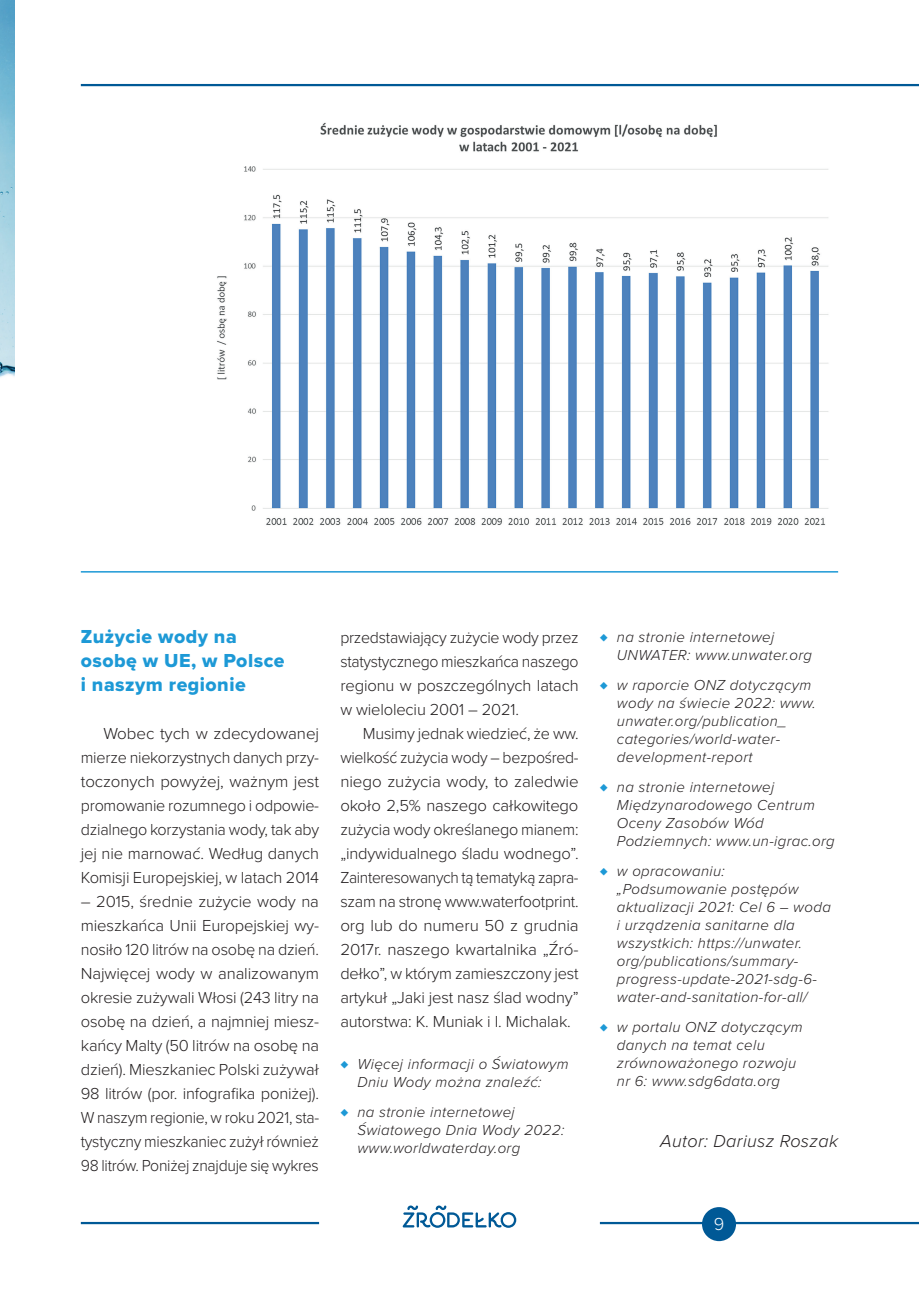
<style>
.page{position:relative;width:919px;height:1289px;background:#fff}
.page>*{position:absolute;margin:0;border:0;box-sizing:border-box;transform-origin:0 0}
.t1{font:19.5px/24px "Proxima Nova Extrabld";letter-spacing:.025em;color:#1d99d6}
.t2{font:italic 300 18px "Proxima Nova";letter-spacing:.02em;color:#231f20}
.t3{font:300 18px "Proxima Nova";color:#fff}
.t4{font:300 16.5px/24px "Proxima Nova";letter-spacing:-.01em;color:#231f20;text-align:justify}
.t5{font:300 16.5px/24px "Proxima Nova";letter-spacing:-.01em;color:#231f20;text-align:justify;scale:.96 1}
.t6{font:italic 300 15px/18px "Proxima Nova";letter-spacing:.025em;color:#231f20}
.s1{font-family:"Proxima Nova Cond";color:#1d99d6}
</style>
<div class="page">
<img style="left:0;top:0;width:15px;height:378px">
<img style="left:217px;top:122px;width:612px;height:403px">
<hr style="left:81px;top:84px;width:837px;height:2px;background:#005996">
<hr style="left:81px;top:1221px;width:238px;height:3px;background:#005996">
<svg style="left:402px;top:1205px;width:114px;height:22px"></svg>
<hr style="left:600px;top:1221px;width:318px;height:3px;background:#005996">
<div style="left:702px;top:1206px;width:34px;height:35px;background:#005996;border-radius:50%"></div>
<hr style="left:81px;top:571px;width:757px;height:1px;background:#1d99d6">
<p class="t1" style="left:81px;top:624px;width:205px">Zużycie wody na osobę w UE, w Polsce i naszym regionie</p>
<p class="t4" style="left:81px;top:720px;width:240px;text-indent:22px">Wobec tych w zdecydowanej mierze niekorzystnych danych przy&shy;toczonych powyżej, ważnym jest promowanie rozumnego i odpowie&shy;dzialnego korzystania wody, tak aby jej nie marnować. Według danych Komisji Europejskiej, w latach 2014</p>
<p class="t4" style="left:81px;top:888px;width:240px">– 2015, średnie zużycie wody na mieszkańca Unii Europejskiej wy&shy;nosiło 120 litrów na osobę na dzień.<br>Najwięcej wody w analizowanym okresie zużywali Włosi (243 litry na osobę na dzień, a najmniej miesz&shy;kańcy Malty (50 litrów na osobę na dzień). Mieszkaniec Polski zużywał 98 litrów (por. infografika poniżej).<br>W naszym regionie, w roku 2021, sta&shy;tystyczny mieszkaniec zużył również 98 litrów. Poniżej znajduje się wykres</p>
<p class="t5" style="left:340px;top:624px;width:250px">przedstawiający zużycie wody przez statystycznego mieszkańca naszego regionu w poszczególnych latach w wieloleciu 2001 – 2021.</p>
<p class="t4" style="left:340px;top:720px;width:240px;text-indent:22px">Musimy jednak wiedzieć, że ww. wielkość zużycia wody – bezpośred&shy;niego zużycia wody, to zaledwie około 2,5% naszego całkowitego zużycia wody określanego mianem: „indywidualnego śladu wodnego”.<br>Zainteresowanych tą tematyką zapra&shy;szam na stronę www.waterfootprint. org lub do numeru 50 z grudnia 2017r. naszego kwartalnika „Źró&shy;dełko”, w którym zamieszczony jest artykuł „Jaki jest nasz ślad wodny” autorstwa: K. Muniak i I. Michalak.</p>
<p class="t6" style="left:357px;top:1054px;width:213px;text-indent:-17px"><span class="s1">♦</span> Więcej informacji o Światowym<br>Dniu Wody można znaleźć:</p>
<p class="t6" style="left:357px;top:1102px;width:208px;text-indent:-17px"><span class="s1">♦</span> na stronie internetowej<br>Światowego Dnia Wody 2022: www.worldwaterday.org</p>
<p class="t6" style="left:617px;top:627px;width:196px;text-indent:-17px"><span class="s1">♦</span> na stronie internetowej<br>UNWATER: www.unwater.org</p>
<p class="t6" style="left:617px;top:675px;width:200px;text-indent:-17px"><span class="s1">♦</span> w raporcie ONZ dotyczącym wody na świecie 2022: www. unwater.org/publication_ categories/world-water&shy;development-report</p>
<p class="t6" style="left:617px;top:777px;width:219px;text-indent:-17px"><span class="s1">♦</span> na stronie internetowej<br>Międzynarodowego Centrum<br>Oceny Zasobów Wód<br>Podziemnych: www.un-igrac.org</p>
<p class="t6" style="left:617px;top:861px;width:215px;text-indent:-17px"><span class="s1">♦</span> w opracowaniu: „Podsumowanie postępów aktualizacji 2021: Cel 6 – woda i urządzenia sanitarne dla wszystkich: https://unwater. org/publications/summary&shy;progress-update-2021-sdg-6- water-and-sanitation-for-all/</p>
<p class="t6" style="left:617px;top:1017px;width:187px;text-indent:-17px"><span class="s1">♦</span> w portalu ONZ dotyczącym danych na temat celu zrównoważonego rozwoju nr 6: www.sdg6data.org</p>
<p class="t2" style="left:660px;top:1127px;width:179px">Autor: Dariusz Roszak</p>
<p class="t3" style="left:713px;top:1210px;width:12px">9</p>
</div>
